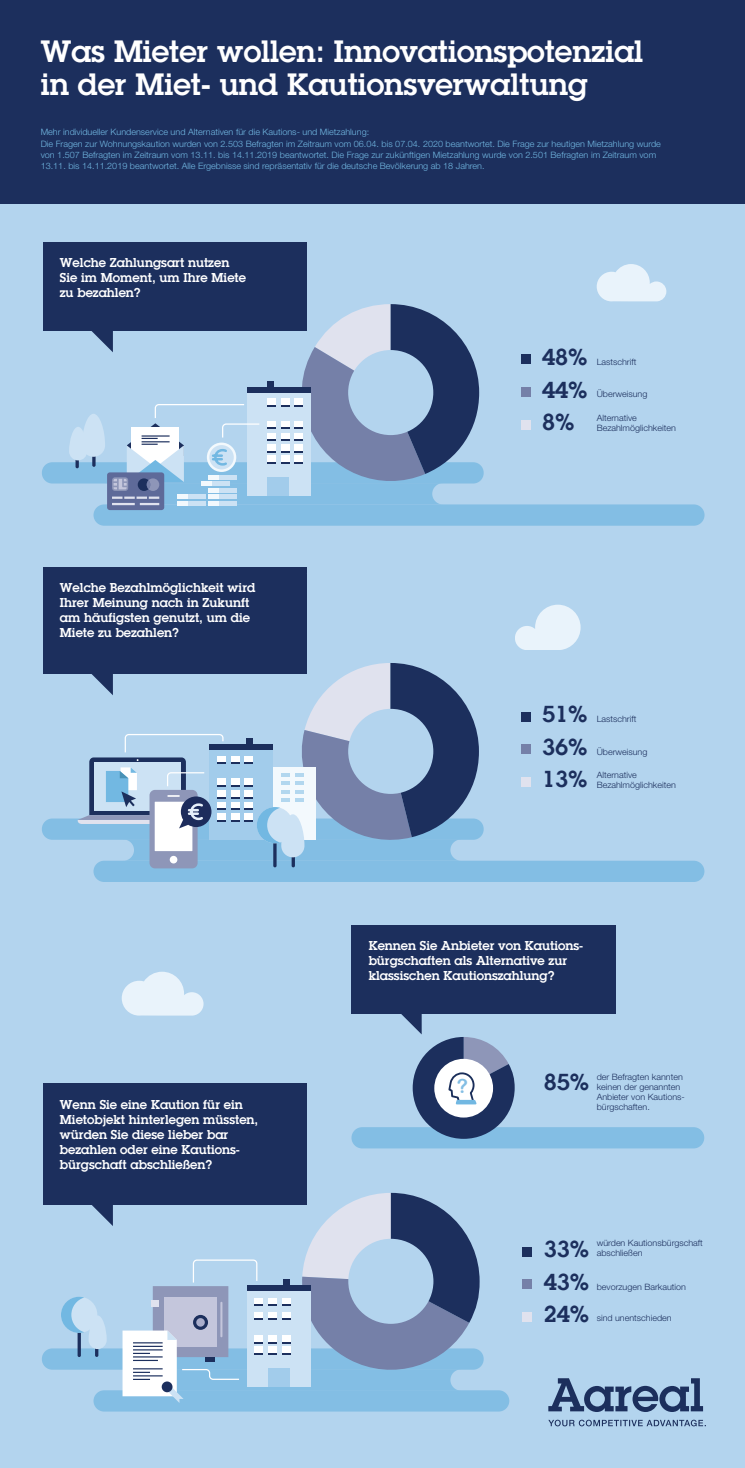
<style>
.page{position:relative;width:745px;height:1468px;background:#fff}
.page>*{position:absolute;margin:0;border:0;box-sizing:border-box;transform-origin:0 0}
.t1{font:600 30px/33px "Lubalin Graph Std";color:#fff}
.t2{font:600 22.5px/32.5px "Lubalin Graph LT";color:#1c2f5d;text-align:justify}
.t3{font:19.38px "Arial Rounded MT Bold";color:#83bee4}
.t4{font:600 12.5px/15px "Lubalin Graph LT";color:#fff}
.t5{font:300 8.88px/11.4px "Helvetica Neue LT Std";color:#72b8e2}
.t6{font:300 8.75px/10px "Helvetica Neue LT Std";color:#1c2f5d}
</style>
<div class="page">
<div style="left:0;top:179px;width:744px;height:1289px;background:#b3d4ee"></div>
<div style="left:42px;top:462px;width:441px;height:21px;background:#83bee4;border-radius:10px"></div>
<div style="left:93px;top:504px;width:611px;height:22px;background:#83bee4;border-radius:11px"></div>
<div style="left:42px;top:818px;width:441px;height:22px;background:#83bee4;border-radius:10px"></div>
<div style="left:93px;top:861px;width:611px;height:21px;background:#83bee4;border-radius:11px"></div>
<div style="left:351px;top:1127px;width:352px;height:21px;background:#83bee4;border-radius:11px"></div>
<div style="left:0;top:0;width:744px;height:203px;background:#1c2f5d"></div>
<div style="left:43px;top:567px;width:263px;height:106px;background:#1c2f5d"></div>
<div style="left:43px;top:1083px;width:263px;height:122px;background:#1c2f5d"></div>
<div style="left:43px;top:242px;width:263px;height:88px;background:#1c2f5d"></div>
<div style="left:520px;top:355px;width:10px;height:9px;background:#1c2f5d"></div>
<div style="left:520px;top:387px;width:10px;height:10px;background:#7580a8"></div>
<div style="left:520px;top:420px;width:10px;height:9px;background:#e0e2ee"></div>
<div style="left:520px;top:712px;width:10px;height:9px;background:#1c2f5d"></div>
<div style="left:520px;top:745px;width:10px;height:9px;background:#7580a8"></div>
<div style="left:520px;top:777px;width:10px;height:9px;background:#e0e2ee"></div>
<div style="left:522px;top:1247px;width:9px;height:9px;background:#1c2f5d"></div>
<div style="left:522px;top:1280px;width:9px;height:9px;background:#7580a8"></div>
<div style="left:522px;top:1312px;width:9px;height:9px;background:#e0e2ee"></div>
<svg style="left:548px;top:1419px;width:157px;height:7px"></svg>
<svg style="left:548px;top:1378px;width:154px;height:34px"></svg>
<svg style="left:596px;top:264px;width:70px;height:37px"></svg>
<svg style="left:122px;top:972px;width:81px;height:43px"></svg>
<div style="left:107px;top:472px;width:57px;height:38px;background:linear-gradient(to right,#5e6a99,#5e6a99);border-radius:3px"></div>
<svg style="left:90px;top:304px;width:389px;height:201px"></svg>
<hr style="left:273px;top:842px;width:3px;height:25px;background:#1c2f5d;border-radius:2px">
<svg style="left:291px;top:842px;width:4px;height:25px"></svg>
<div style="left:149px;top:790px;width:48px;height:78px;background:#8e96b8;border-radius:5px"></div>
<div style="left:170px;top:856px;width:7px;height:7px;background:#fff;border-radius:50%"></div>
<svg style="left:78px;top:663px;width:400px;height:198px"></svg>
<svg style="left:92px;top:1205px;width:21px;height:21px"></svg>
<div style="left:351px;top:925px;width:264px;height:88px;background:#1c2f5d"></div>
<svg style="left:515px;top:605px;width:65px;height:45px"></svg>
<div style="left:93px;top:1390px;width:416px;height:21px;background:#83bee4;border-radius:11px"></div>
<div style="left:42px;top:1348px;width:441px;height:21px;background:#83bee4;border-radius:10px"></div>
<hr style="left:95px;top:1331px;width:3px;height:26px;background:#1c2f5d;border-radius:2px">
<div style="left:88px;top:1315px;width:19px;height:34px;background:#cce2f4;border-radius:9px"></div>
<svg style="left:77px;top:1331px;width:4px;height:26px"></svg>
<div style="left:61px;top:1297px;width:36px;height:36px;background:#cce2f4;border-radius:50%"></div>
<svg style="left:61px;top:1297px;width:23px;height:36px"></svg>
<svg style="left:122px;top:1193px;width:357px;height:210px"></svg>
<div style="left:162px;top:1381px;width:10px;height:11px;background:#1c2f5d;border-radius:50%"></div>
<hr style="left:92px;top:441px;width:3px;height:26px;background:#1c2f5d;border-radius:2px">
<div style="left:82px;top:414px;width:23px;height:43px;background:#cce2f4;border-radius:12px"></div>
<svg style="left:75px;top:443px;width:4px;height:25px"></svg>
<div style="left:69px;top:427px;width:18px;height:33px;background:#cce2f4;border-radius:9px"></div>
<svg style="left:399px;top:1013px;width:115px;height:126px"></svg>
<h1 class="t1" style="left:41px;top:34px;width:603px">Was Mieter wollen: Innovationspotenzial in der Miet- und Kautionsverwaltung</h1>
<p class="t5" style="left:41px;top:126px;width:621px">Mehr individueller Kundenservice und Alternativen für die Kautions- und Mietzahlung:<br>Die Fragen zur Wohnungskaution wurden von 2.503 Befragten im Zeitraum vom 06.04. bis 07.04. 2020 beantwortet. Die Frage zur heutigen Mietzahlung wurde von 1.507 Befragten im Zeitraum vom 13.11. bis 14.11.2019 beantwortet. Die Frage zur zukünftigen Mietzahlung wurde von 2.501 Befragten im Zeitraum vom 13.11. bis 14.11.2019 beantwortet. Alle Ergebnisse sind repräsentativ für die deutsche Bevölkerung ab 18 Jahren.</p>
<h3 class="t4" style="left:60px;top:255px;width:188px">Welche Zahlungsart nutzen<br>Sie im Moment, um Ihre Miete zu bezahlen?</h3>
<h3 class="t4" style="left:60px;top:580px;width:197px">Welche Bezahlmöglichkeit wird<br>Ihrer Meinung nach in Zukunft am häufigsten genutzt, um die<br>Miete zu bezahlen?</h3>
<h3 class="t4" style="left:60px;top:1097px;width:200px">Wenn Sie eine Kaution für ein<br>Mietobjekt hinterlegen müssten, würden Sie diese lieber bar bezahlen oder eine Kautions&shy;bürgschaft abschließen?</h3>
<h2 class="t2" style="left:541px;top:340px;width:47px">48% 44% 8%</h2>
<p class="t6" style="left:596px;top:357px;width:41px">Lastschrift</p>
<p class="t6" style="left:596px;top:389px;width:52px">Überweisung</p>
<p class="t6" style="left:596px;top:413px;width:81px">Alternative<br>Bezahlmöglichkeiten</p>
<h2 class="t2" style="left:541px;top:698px;width:47px">51% 36% 13%</h2>
<p class="t6" style="left:596px;top:714px;width:41px">Lastschrift</p>
<p class="t6" style="left:596px;top:746px;width:52px">Überweisung</p>
<p class="t6" style="left:596px;top:770px;width:81px">Alternative<br>Bezahlmöglichkeiten</p>
<h3 class="t4" style="left:368px;top:938px;width:216px">Kennen Sie Anbieter von Kautions&shy;bürgschaften als Alternative zur klassischen Kautionszahlung?</h3>
<h3 class="t3" style="left:456px;top:1075px;width:13px">?</h3>
<h2 class="t2" style="left:543px;top:1065px;width:47px">85%</h2>
<p class="t6" style="left:596px;top:1071px;width:90px">der Befragten kannten keinen der genannten<br>Anbieter von Kautions&shy;bürgschaften.</p>
<p class="t6" style="left:596px;top:1238px;width:108px">würden Kautionsbürgschaft</p>
<h2 class="t2" style="left:543px;top:1233px;width:47px">33%</h2>
<p class="t6" style="left:596px;top:1248px;width:47px">abschließen</p>
<h2 class="t2" style="left:543px;top:1265px;width:47px">43%<br>24%</h2>
<p class="t6" style="left:596px;top:1281px;width:91px">bevorzugen Barkaution</p>
<p class="t6" style="left:596px;top:1313px;width:76px">sind unentschieden</p>
</div>
